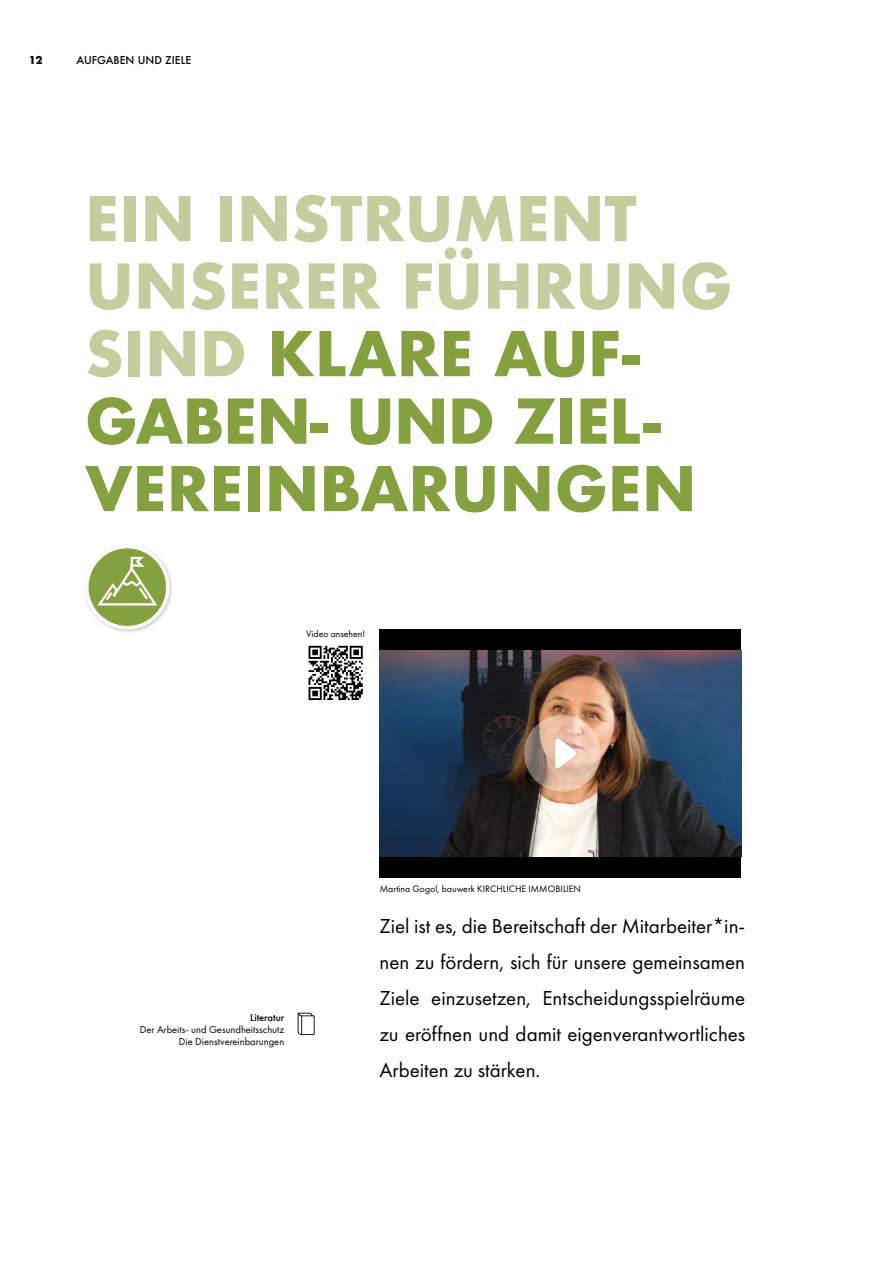
<style>
.page{position:relative;width:893px;height:1263px;background:#fff}
.page>*{position:absolute;margin:0;border:0;box-sizing:border-box;transform-origin:0 0}
.t1{font:700 60px/67.5px "Futura";color:#85a03f}
.t2{font:21px/36px "Futura PT";color:#000;text-align:justify}
.t3{font:10.5px/12px "Futura PT";color:#000;text-align:right}
.t4{font:500 10.5px "Futura";color:#000}
.t5{font:500 10.5px "Futura PT";color:#000}
.t6{font:700 10.5px "Futura";color:#000}
.t7{font:9.75px "Futura PT";color:#000}
.s1{color:#c3cd9e}
</style>
<div class="page">
<div style="left:379px;top:629px;width:362px;height:248px;background:#000"></div>
<div style="left:83px;top:543px;width:92px;height:91px;background:#000;opacity:.2"></div>
<svg style="left:87px;top:547px;width:81px;height:81px"></svg>
<div style="left:85px;top:545px;width:85px;height:84px;border:4px solid #fff;border-radius:50%"></div>
<svg style="left:90px;top:556px;width:69px;height:78px"></svg>
<div style="left:307px;top:644px;width:58px;height:58px;background:linear-gradient(to right,#fafafa,#fdfdfd)"></div>
<svg style="left:309px;top:646px;width:54px;height:54px"></svg>
<img style="left:380px;top:650px;width:361px;height:206px">
<svg style="left:524px;top:715px;width:77px;height:77px"></svg>
<svg style="left:555px;top:738px;width:22px;height:31px"></svg>
<svg style="left:298px;top:1013px;width:17px;height:22px"></svg>
<p class="t6" style="left:29px;top:52px;width:15px">12</p>
<p class="t4" style="left:77px;top:53px;width:116px">AUFGABEN UND ZIELE</p>
<h1 class="t1" style="left:85px;top:185px;width:649px"><span class="s1">EIN INSTRUMENT<br>UNSERER FÜHRUNG<br>SIND</span> KLARE AUF-<br>GABEN- UND ZIEL-<br>VEREINBARUNGEN</h1>
<p class="t7" style="left:306px;top:628px;width:60px">Video ansehen!</p>
<p class="t5" style="left:250px;top:1011px;width:36px">Literatur</p>
<p class="t3" style="left:140px;top:1023px;width:146px">Der Arbeits- und Gesundheitsschutz<br>Die Dienstvereinbarungen</p>
<p class="t7" style="left:380px;top:883px;width:203px">Martina Gogol, bauwerk KIRCHLICHE IMMOBILIEN</p>
<p class="t2" style="left:379px;top:908px;width:367px">Ziel ist es, die Bereitschaft der Mitarbeiter*in&shy;nen zu fördern, sich für unsere gemeinsamen Ziele einzusetzen, Entscheidungsspielräume zu eröffnen und damit eigenverantwortliches Arbeiten zu stärken.</p>
</div>
